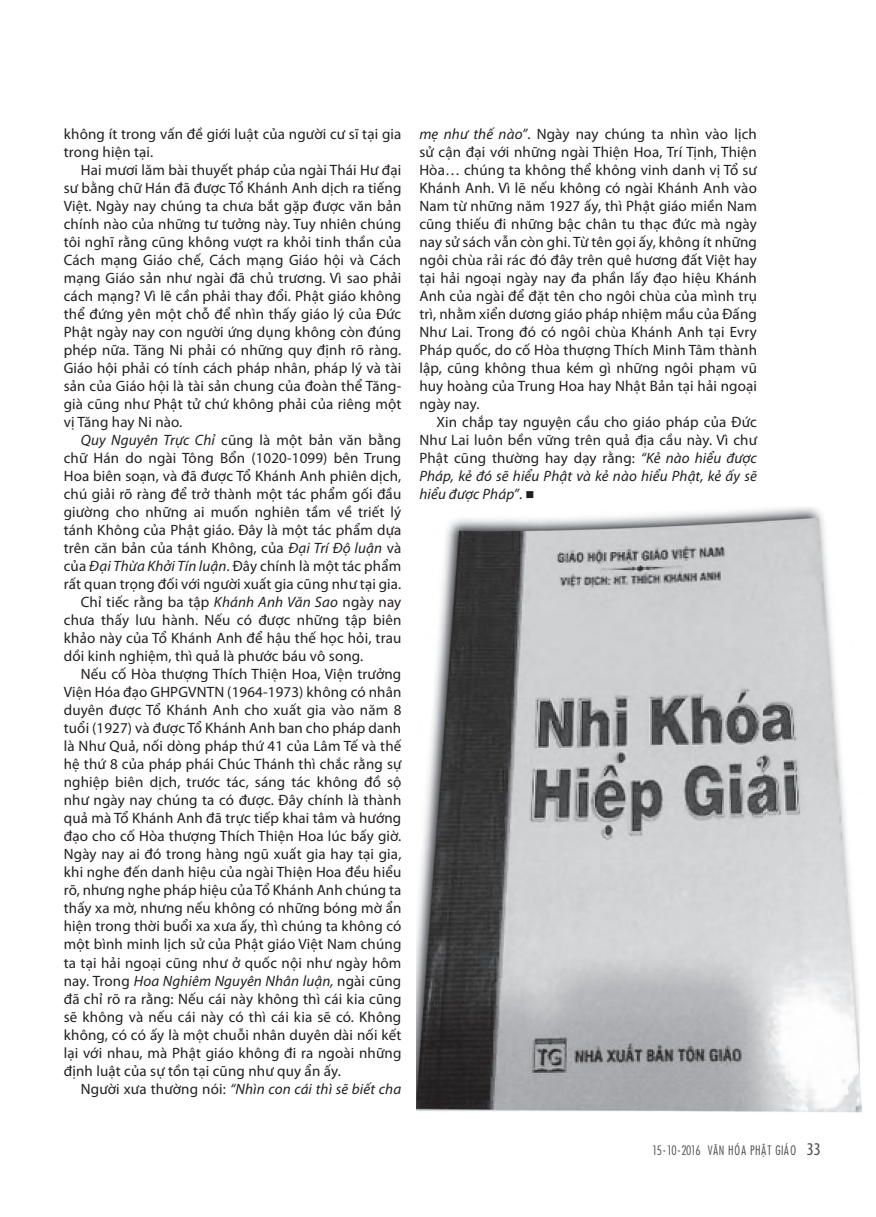
<style>
.page{position:relative;width:876px;height:1217px;background:#fff}
.page>*{position:absolute;margin:0;border:0;box-sizing:border-box;transform-origin:0 0}
.t1{font:15px "Myriad Pro";letter-spacing:.01em;color:#231f20}
.t2{font:italic 15px "Myriad Pro";letter-spacing:.01em;color:#231f20}
.t3{font:12.75px "Vn Fujiyama Light Condensed 2";letter-spacing:.05em;color:#4b4c4d}
.s1{font-style:italic}
.s2{font-style:normal}
.s3{font-family:"Myriad Pro";font-stretch:condensed;font-size:18px}
</style>
<div class="page">
<img style="left:417px;top:507px;width:445px;height:606px">
<p class="t1" style="left:64px;top:128px;width:339px">không ít trong vấn đề giới luật của người cư sĩ tại gia</p>
<p class="t1" style="left:64px;top:146px;width:91px">trong hiện tại.</p>
<p class="t1" style="left:81px;top:164px;width:322px">Hai mươi lăm bài thuyết pháp của ngài Thái Hư đại</p>
<p class="t1" style="left:64px;top:182px;width:339px">sư bằng chữ Hán đã được Tổ Khánh Anh dịch ra tiếng</p>
<p class="t1" style="left:64px;top:200px;width:339px">Việt. Ngày nay chúng ta chưa bắt gặp được văn bản</p>
<p class="t1" style="left:64px;top:218px;width:339px">chính nào của những tư tưởng này. Tuy nhiên chúng</p>
<p class="t1" style="left:64px;top:236px;width:339px">tôi nghĩ rằng cũng không vượt ra khỏi tinh thần của</p>
<p class="t1" style="left:64px;top:254px;width:339px">Cách mạng Giáo chế, Cách mạng Giáo hội và Cách</p>
<p class="t1" style="left:64px;top:272px;width:339px">mạng Giáo sản như ngài đã chủ trương. Vì sao phải</p>
<p class="t1" style="left:64px;top:290px;width:339px">cách mạng? Vì lẽ cần phải thay đổi. Phật giáo không</p>
<p class="t1" style="left:64px;top:308px;width:339px">thể đứng yên một chỗ để nhìn thấy giáo lý của Đức</p>
<p class="t1" style="left:64px;top:326px;width:339px">Phật ngày nay con người ứng dụng không còn đúng</p>
<p class="t1" style="left:64px;top:344px;width:339px">phép nữa. Tăng Ni phải có những quy định rõ ràng.</p>
<p class="t1" style="left:64px;top:362px;width:339px">Giáo hội phải có tính cách pháp nhân, pháp lý và tài</p>
<p class="t1" style="left:64px;top:380px;width:339px">sản của Giáo hội là tài sản chung của đoàn thể Tăng-</p>
<p class="t1" style="left:64px;top:398px;width:339px">già cũng như Phật tử chứ không phải của riêng một</p>
<p class="t1" style="left:64px;top:416px;width:120px">vị Tăng hay Ni nào.</p>
<p class="t1" style="left:81px;top:434px;width:322px"><span class="s1">Quy Nguyên Trực Chỉ</span> cũng là một bản văn bằng</p>
<p class="t1" style="left:64px;top:452px;width:339px">chữ Hán do ngài Tông Bổn (1020-1099) bên Trung</p>
<p class="t1" style="left:64px;top:470px;width:339px">Hoa biên soạn, và đã được Tổ Khánh Anh phiên dịch,</p>
<p class="t1" style="left:64px;top:488px;width:339px">chú giải rõ ràng để trở thành một tác phẩm gối đầu</p>
<p class="t1" style="left:64px;top:506px;width:339px">giường cho những ai muốn nghiên tầm về triết lý</p>
<p class="t1" style="left:64px;top:524px;width:339px">tánh Không của Phật giáo. Đây là một tác phẩm dựa</p>
<p class="t1" style="left:64px;top:542px;width:339px">trên căn bản của tánh Không, của <span class="s1">Đại Trí Độ luận</span> và</p>
<p class="t1" style="left:64px;top:560px;width:339px">của <span class="s1">Đại Thừa Khởi Tín luận</span>. Đây chính là một tác phẩm</p>
<p class="t1" style="left:64px;top:578px;width:339px">rất quan trọng đối với người xuất gia cũng như tại gia.</p>
<p class="t1" style="left:81px;top:596px;width:322px">Chỉ tiếc rằng ba tập <span class="s1">Khánh Anh Văn Sao</span> ngày nay</p>
<p class="t1" style="left:64px;top:614px;width:339px">chưa thấy lưu hành. Nếu có được những tập biên</p>
<p class="t1" style="left:64px;top:632px;width:339px">khảo này của Tổ Khánh Anh để hậu thế học hỏi, trau</p>
<p class="t1" style="left:64px;top:650px;width:301px">dồi kinh nghiệm, thì quả là phước báu vô song.</p>
<p class="t1" style="left:81px;top:668px;width:322px">Nếu cố Hòa thượng Thích Thiện Hoa, Viện trưởng</p>
<p class="t1" style="left:64px;top:686px;width:339px">Viện Hóa đạo GHPGVNTN (1964-1973) không có nhân</p>
<p class="t1" style="left:64px;top:704px;width:339px">duyên được Tổ Khánh Anh cho xuất gia vào năm 8</p>
<p class="t1" style="left:64px;top:722px;width:339px">tuổi (1927) và được Tổ Khánh Anh ban cho pháp danh</p>
<p class="t1" style="left:64px;top:740px;width:339px">là Như Quả, nối dòng pháp thứ 41 của Lâm Tế và thế</p>
<p class="t1" style="left:64px;top:758px;width:339px">hệ thứ 8 của pháp phái Chúc Thánh thì chắc rằng sự</p>
<p class="t1" style="left:64px;top:776px;width:339px">nghiệp biên dịch, trước tác, sáng tác không đồ sộ</p>
<p class="t1" style="left:64px;top:794px;width:339px">như ngày nay chúng ta có được. Đây chính là thành</p>
<p class="t1" style="left:64px;top:812px;width:339px">quả mà Tổ Khánh Anh đã trực tiếp khai tâm và hướng</p>
<p class="t1" style="left:64px;top:830px;width:339px">đạo cho cố Hòa thượng Thích Thiện Hoa lúc bấy giờ.</p>
<p class="t1" style="left:64px;top:848px;width:339px">Ngày nay ai đó trong hàng ngũ xuất gia hay tại gia,</p>
<p class="t1" style="left:64px;top:866px;width:339px">khi nghe đến danh hiệu của ngài Thiện Hoa đều hiểu</p>
<p class="t1" style="left:64px;top:884px;width:339px">rõ, nhưng nghe pháp hiệu của Tổ Khánh Anh chúng ta</p>
<p class="t1" style="left:64px;top:902px;width:339px">thấy xa mờ, nhưng nếu không có những bóng mờ ẩn</p>
<p class="t1" style="left:64px;top:920px;width:339px">hiện trong thời buổi xa xưa ấy, thì chúng ta không có</p>
<p class="t1" style="left:64px;top:938px;width:339px">một bình minh lịch sử của Phật giáo Việt Nam chúng</p>
<p class="t1" style="left:64px;top:956px;width:339px">ta tại hải ngoại cũng như ở quốc nội như ngày hôm</p>
<p class="t2" style="left:64px;top:974px;width:339px"><span class="s2">nay. Trong</span> Hoa Nghiêm Nguyên Nhân luận, <span class="s2">ngài cũng</span></p>
<p class="t1" style="left:64px;top:992px;width:339px">đã chỉ rõ ra rằng: Nếu cái này không thì cái kia cũng</p>
<p class="t1" style="left:64px;top:1010px;width:339px">sẽ không và nếu cái này có thì cái kia sẽ có. Không</p>
<p class="t1" style="left:64px;top:1028px;width:339px">không, có có ấy là một chuỗi nhân duyên dài nối kết</p>
<p class="t1" style="left:64px;top:1046px;width:339px">lại với nhau, mà Phật giáo không đi ra ngoài những</p>
<p class="t1" style="left:64px;top:1064px;width:279px">định luật của sự tồn tại cũng như quy ẩn ấy.</p>
<p class="t2" style="left:81px;top:1082px;width:322px"><span class="s2">Người xưa thường nói:</span> “Nhìn con cái thì sẽ biết cha</p>
<p class="t1" style="left:419px;top:128px;width:339px"><span class="s1">mẹ như thế nào”</span>. Ngày nay chúng ta nhìn vào lịch</p>
<p class="t1" style="left:419px;top:146px;width:339px">sử cận đại với những ngài Thiện Hoa, Trí Tịnh, Thiện</p>
<p class="t1" style="left:419px;top:164px;width:339px">Hòa… chúng ta không thể không vinh danh vị Tổ sư</p>
<p class="t1" style="left:419px;top:182px;width:339px">Khánh Anh. Vì lẽ nếu không có ngài Khánh Anh vào</p>
<p class="t1" style="left:419px;top:200px;width:339px">Nam từ những năm 1927 ấy, thì Phật giáo miền Nam</p>
<p class="t1" style="left:419px;top:218px;width:339px">cũng thiếu đi những bậc chân tu thạc đức mà ngày</p>
<p class="t1" style="left:419px;top:236px;width:339px">nay sử sách vẫn còn ghi. Từ tên gọi ấy, không ít những</p>
<p class="t1" style="left:419px;top:254px;width:339px">ngôi chùa rải rác đó đây trên quê hương đất Việt hay</p>
<p class="t1" style="left:419px;top:272px;width:339px">tại hải ngoại ngày nay đa phần lấy đạo hiệu Khánh</p>
<p class="t1" style="left:419px;top:290px;width:339px">Anh của ngài để đặt tên cho ngôi chùa của mình trụ</p>
<p class="t1" style="left:419px;top:308px;width:339px">trì, nhằm xiển dương giáo pháp nhiệm mầu của Đấng</p>
<p class="t1" style="left:419px;top:326px;width:339px">Như Lai. Trong đó có ngôi chùa Khánh Anh tại Evry</p>
<p class="t1" style="left:419px;top:344px;width:339px">Pháp quốc, do cố Hòa thượng Thích Minh Tâm thành</p>
<p class="t1" style="left:419px;top:362px;width:339px">lập, cũng không thua kém gì những ngôi phạm vũ</p>
<p class="t1" style="left:419px;top:380px;width:339px">huy hoàng của Trung Hoa hay Nhật Bản tại hải ngoại</p>
<p class="t1" style="left:419px;top:398px;width:62px">ngày nay.</p>
<p class="t1" style="left:436px;top:416px;width:322px">Xin chắp tay nguyện cầu cho giáo pháp của Đức</p>
<p class="t1" style="left:419px;top:434px;width:339px">Như Lai luôn bền vững trên quả địa cầu này. Vì chư</p>
<p class="t1" style="left:419px;top:452px;width:339px">Phật cũng thường hay dạy rằng: <span class="s1">“Kẻ nào hiểu được</span></p>
<p class="t2" style="left:419px;top:470px;width:339px">Pháp, kẻ đó sẽ hiểu Phật và kẻ nào hiểu Phật, kẻ ấy sẽ</p>
<p class="t2" style="left:419px;top:488px;width:117px">hiểu được Pháp”<span class="s2">.</span> ■</p>
<p class="t3" style="left:652px;top:1144px;width:170px">15 - 10 - 2016 VÙN HOÁA PHÊÅT GIAÁO <span class="s3">33</span></p>
</div>
